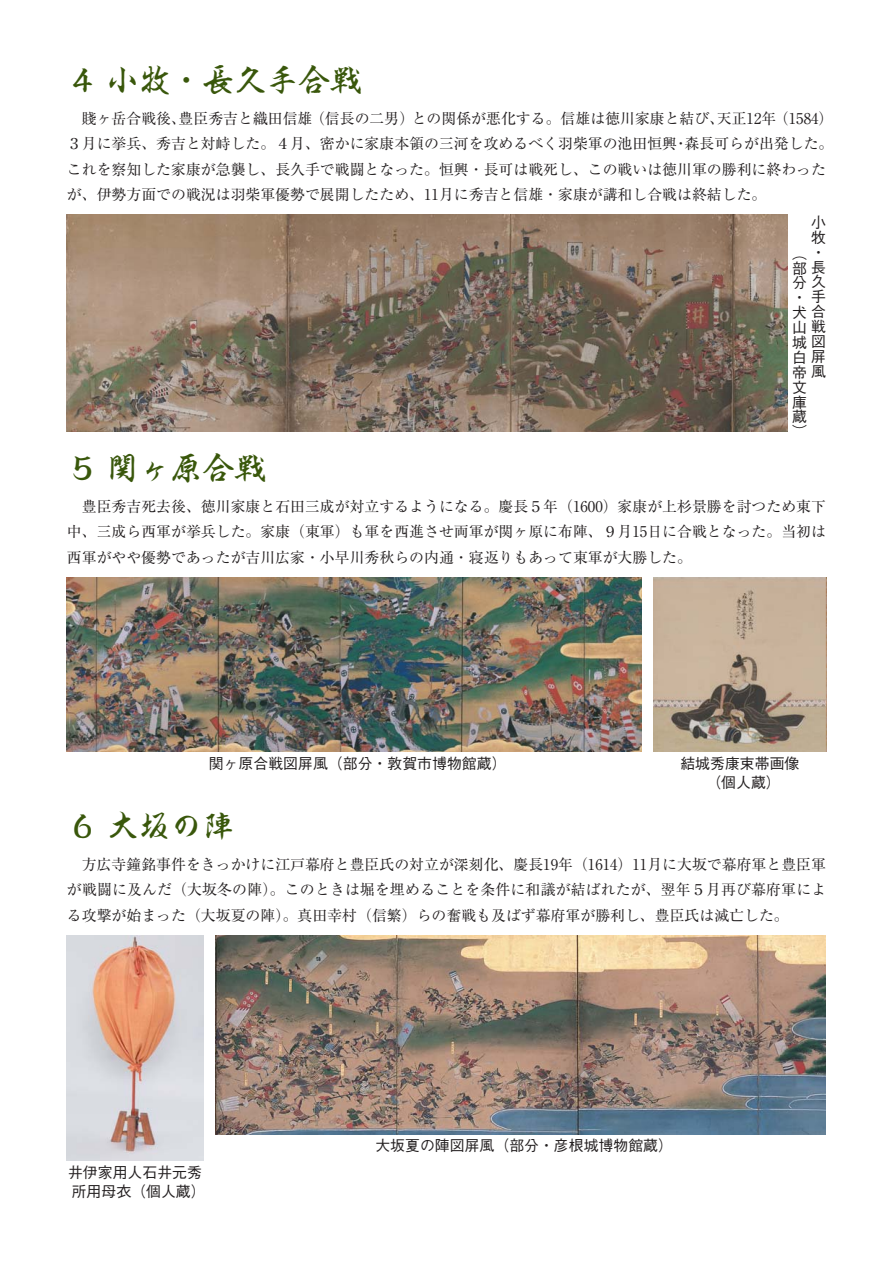
<style>
.page{position:relative;width:893px;height:1263px;background:#fff}
.page>*{position:absolute;margin:0;border:0;box-sizing:border-box;transform-origin:0 0}
.t1{font:31.95px "Kaku Gyo Std Medium 90 pv RKSJ H";color:#39570b}
.t2{font:14.85px/25.5px "Ryumin Pr 6 Regular 90 pv RKSJ H";color:#231f20;text-align:justify}
.t3{font:14.85px/19.2px "Gothic BBB Pr 6 Medium 90 pv RKSJ H";color:#231f20;text-align:center}
.t4{font:14.85px/14.9px "Gothic BBB Pr 6 Medium 90 pv RKSJ V";color:#231f20;text-align:justify}
</style>
<div class="page">
<img style="left:67px;top:215px;width:721px;height:217px">
<img style="left:67px;top:577px;width:574px;height:174px">
<img style="left:654px;top:577px;width:172px;height:174px">
<img style="left:67px;top:935px;width:136px;height:226px">
<img style="left:216px;top:935px;width:609px;height:199px">
<h1 class="t1" style="left:67px;top:68px;width:296px">４小牧・長久手合戦</h1>
<p class="t2" style="left:67px;top:107px;width:768px;text-align:left">　賤ヶ岳合戦後、豊臣秀吉と織田信雄（信長の二男）との関係が悪化する。信雄は徳川家康と結び、天正12年（1584）３月に挙兵、秀吉と対峙した。４月、密かに家康本領の三河を攻めるべく羽柴軍の池田恒興・森長可らが出発した。これを察知した家康が急襲し、長久手で戦闘となった。恒興・長可は戦死し、この戦いは徳川軍の勝利に終わったが、伊勢方面での戦況は羽柴軍優勢で展開したため、11月に秀吉と信雄・家康が講和し合戦は終結した。</p>
<p class="t4" style="left:811px;top:217px;width:16px">小</p>
<p class="t4" style="left:811px;top:232px;width:16px">牧</p>
<p class="t4" style="left:792px;top:247px;width:29px">（・</p>
<p class="t4" style="left:792px;top:262px;width:35px">部長</p>
<p class="t4" style="left:792px;top:277px;width:35px">分久</p>
<p class="t4" style="left:811px;top:291px;width:16px">手</p>
<p class="t4" style="left:792px;top:307px;width:35px">犬合</p>
<p class="t4" style="left:792px;top:322px;width:35px">山戦</p>
<p class="t4" style="left:792px;top:336px;width:34px">城図</p>
<p class="t4" style="left:792px;top:351px;width:34px">白屏</p>
<p class="t4" style="left:792px;top:366px;width:35px">帝風</p>
<p class="t4" style="left:792px;top:292px;width:10px">・</p>
<p class="t4" style="left:792px;top:382px;width:16px">文庫蔵）</p>
<h1 class="t1" style="left:67px;top:456px;width:201px">５関ヶ原合戦</h1>
<p class="t2" style="left:67px;top:495px;width:760px">　豊臣秀吉死去後、徳川家康と石田三成が対立するようになる。慶長５年（1600）家康が上杉景勝を討つため東下中、三成ら西軍が挙兵した。家康（東軍）も軍を西進させ両軍が関ヶ原に布陣、９月15日に合戦となった。当初は西軍がやや優勢であったが吉川広家・小早川秀秋らの内通・寝返りもあって東軍が大勝した。</p>
<p class="t3" style="left:209px;top:756px;width:299px">関ヶ原合戦図屏風（部分・敦賀市博物館蔵）</p>
<p class="t3" style="left:680px;top:756px;width:121px">結城秀康束帯画像（個人蔵）</p>
<h1 class="t1" style="left:67px;top:814px;width:169px">６大坂の陣</h1>
<p class="t2" style="left:67px;top:853px;width:761px">　方広寺鐘銘事件をきっかけに江戸幕府と豊臣氏の対立が深刻化、慶長19年（1614）11月に大坂で幕府軍と豊臣軍が戦闘に及んだ（大坂冬の陣）。このときは堀を埋めることを条件に和議が結ばれたが、翌年５月再び幕府軍による攻撃が始まった（大坂夏の陣）。真田幸村（信繁）らの奮戦も及ばず幕府軍が勝利し、豊臣氏は滅亡した。</p>
<p class="t3" style="left:68px;top:1165px;width:139px;text-align:left">井伊家用人石井元秀所用母衣（個人蔵）</p>
<p class="t3" style="left:375px;top:1138px;width:299px">大坂夏の陣図屏風（部分・彦根城博物館蔵）</p>
</div>
